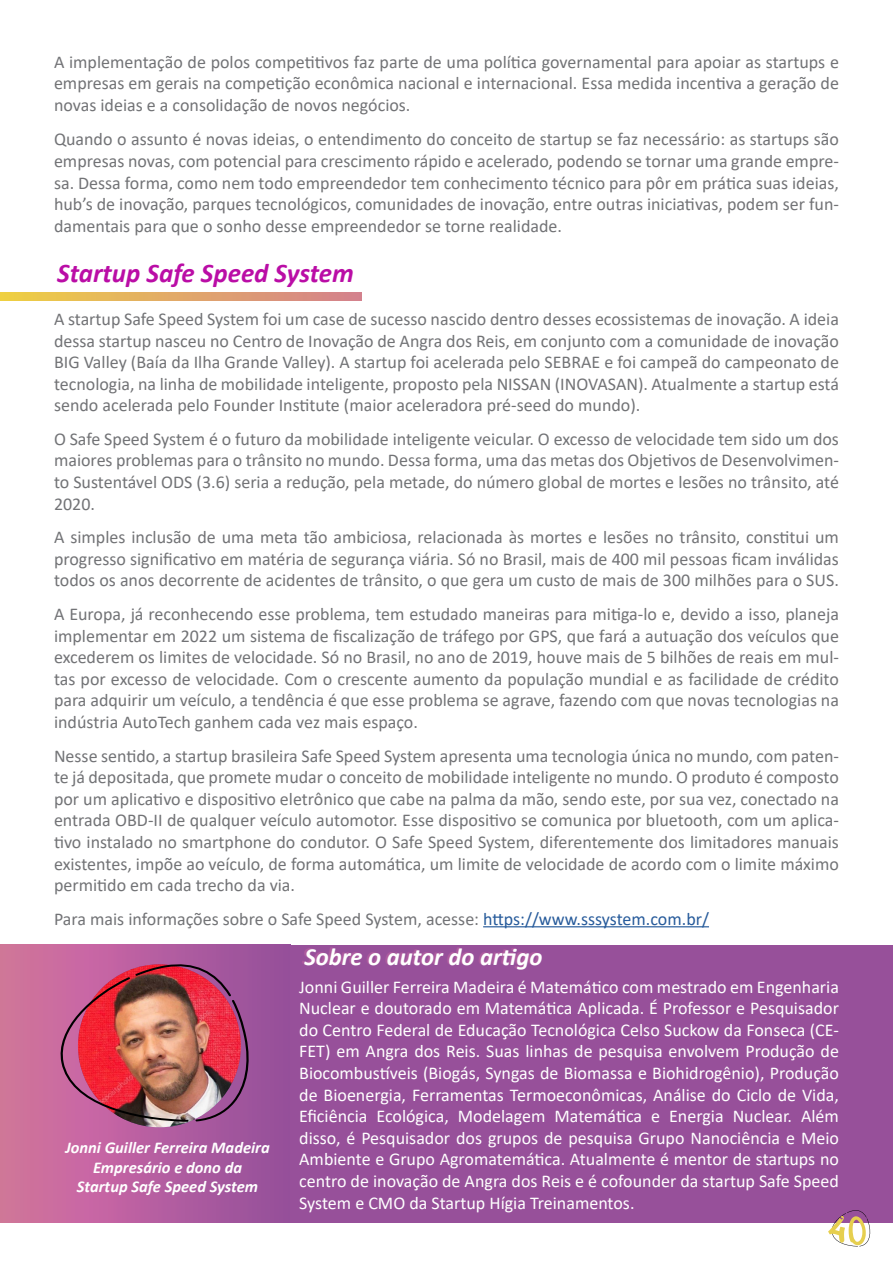
<style>
.page{position:relative;width:893px;height:1263px;background:#fff}
.page>*{position:absolute;margin:0;border:0;box-sizing:border-box;transform-origin:0 0}
.t1{font:53.7px "a Affirmation";color:#e6cf4f}
.t2{font:italic 700 27px "Calibri";color:#ba0da6}
.t3{font:italic 700 24.75px "Calibri";color:#fff}
.t4{font:18px/21.6px "Calibri";color:#727376;text-align:justify}
.t5{font:18px/21.6px "Calibri";color:#fff;text-align:justify}
.t6{font:italic 700 16.5px/19.8px "Calibri";color:#fff;text-align:center}
.s1{color:#275b9b}
</style>
<div class="page">
<hr style="left:483px;top:926px;width:226px;height:1px;background:#275b9b">
<svg style="left:0;top:292px;width:361px;height:9px"></svg>
<div style="left:0;top:945px;width:290px;height:277px;background:linear-gradient(to right,#d874a0,#964e9d)"></div>
<div style="left:290px;top:945px;width:603px;height:277px;background:#97509a"></div>
<img style="left:55px;top:961px;width:197px;height:161px">
<svg style="left:830px;top:1210px;width:41px;height:36px"></svg>
<p class="t4" style="left:54px;top:50px;width:786px">A implementação de polos competitivos faz parte de uma política governamental para apoiar as startups e empresas em gerais na competição econômica nacional e internacional. Essa medida incentiva a geração de novas ideias e a consolidação de novos negócios.</p>
<p class="t4" style="left:54px;top:128px;width:786px">Quando o assunto é novas ideias, o entendimento do conceito de startup se faz necessário: as startups são empresas novas, com potencial para crescimento rápido e acelerado, podendo se tornar uma grande empre&shy;sa. Dessa forma, como nem todo empreendedor tem conhecimento técnico para pôr em prática suas ideias, hub’s de inovação, parques tecnológicos, comunidades de inovação, entre outras iniciativas, podem ser fun&shy;damentais para que o sonho desse empreendedor se torne realidade.</p>
<h2 class="t2" style="left:57px;top:254px;width:298px">Startup Safe Speed System</h2>
<p class="t4" style="left:54px;top:308px;width:786px">A startup Safe Speed System foi um case de sucesso nascido dentro desses ecossistemas de inovação. A ideia dessa startup nasceu no Centro de Inovação de Angra dos Reis, em conjunto com a comunidade de inovação BIG Valley (Baía da Ilha Grande Valley). A startup foi acelerada pelo SEBRAE e foi campeã do campeonato de tecnologia, na linha de mobilidade inteligente, proposto pela NISSAN (INOVASAN). Atualmente a startup está sendo acelerada pelo Founder Institute (maior aceleradora pré-seed do mundo).</p>
<p class="t4" style="left:54px;top:428px;width:786px">O Safe Speed System é o futuro da mobilidade inteligente veicular. O excesso de velocidade tem sido um dos maiores problemas para o trânsito no mundo. Dessa forma, uma das metas dos Objetivos de Desenvolvimen&shy;to Sustentável ODS (3.6) seria a redução, pela metade, do número global de mortes e lesões no trânsito, até 2020.</p>
<p class="t4" style="left:54px;top:526px;width:786px">A simples inclusão de uma meta tão ambiciosa, relacionada às mortes e lesões no trânsito, constitui um progresso significativo em matéria de segurança viária. Só no Brasil, mais de 400 mil pessoas ficam inválidas todos os anos decorrente de acidentes de trânsito, o que gera um custo de mais de 300 milhões para o SUS.</p>
<p class="t4" style="left:54px;top:603px;width:786px">A Europa, já reconhecendo esse problema, tem estudado maneiras para mitiga-lo e, devido a isso, planeja implementar em 2022 um sistema de fiscalização de tráfego por GPS, que fará a autuação dos veículos que excederem os limites de velocidade. Só no Brasil, no ano de 2019, houve mais de 5 bilhões de reais em mul&shy;tas por excesso de velocidade. Com o crescente aumento da população mundial e as facilidade de crédito para adquirir um veículo, a tendência é que esse problema se agrave, fazendo com que novas tecnologias na indústria AutoTech ganhem cada vez mais espaço.</p>
<p class="t4" style="left:54px;top:744px;width:786px">Nesse sentido, a startup brasileira Safe Speed System apresenta uma tecnologia única no mundo, com paten&shy;te já depositada, que promete mudar o conceito de mobilidade inteligente no mundo. O produto é composto por um aplicativo e dispositivo eletrônico que cabe na palma da mão, sendo este, por sua vez, conectado na entrada OBD-II de qualquer veículo automotor. Esse dispositivo se comunica por bluetooth, com um aplica&shy;tivo instalado no smartphone do condutor. O Safe Speed System, diferentemente dos limitadores manuais existentes, impõe ao veículo, de forma automática, um limite de velocidade de acordo com o limite máximo permitido em cada trecho da via.</p>
<p class="t4" style="left:54px;top:907px;width:656px">Para mais informações sobre o Safe Speed System, acesse: <span class="s1">https://www.sssystem.com.br/</span></p>
<p class="t6" style="left:65px;top:1137px;width:206px">Jonni Guiller Ferreira Madeira<br>Empresário e dono da<br>Startup Safe Speed System</p>
<h3 class="t3" style="left:304px;top:939px;width:240px">Sobre o autor do artigo</h3>
<p class="t5" style="left:299px;top:975px;width:541px">Jonni Guiller Ferreira Madeira é Matemático com mestrado em Engenharia Nuclear e doutorado em Matemática Aplicada. É Professor e Pesquisador do Centro Federal de Educação Tecnológica Celso Suckow da Fonseca (CE-FET) em Angra dos Reis. Suas linhas de pesquisa envolvem Produção de Biocombustíveis (Biogás, Syngas de Biomassa e Biohidrogênio), Produção de Bioenergia, Ferramentas Termoeconômicas, Análise do Ciclo de Vida, Eficiência Ecológica, Modelagem Matemática e Energia Nuclear. Além disso, é Pesquisador dos grupos de pesquisa Grupo Nanociência e Meio Ambiente e Grupo Agromatemática. Atualmente é mentor de startups no centro de inovação de Angra dos Reis e é cofounder da startup Safe Speed System e CMO da Startup Hígia Treinamentos.</p>
<h1 class="t1" style="left:827px;top:1207px;width:42px">40</h1>
</div>
